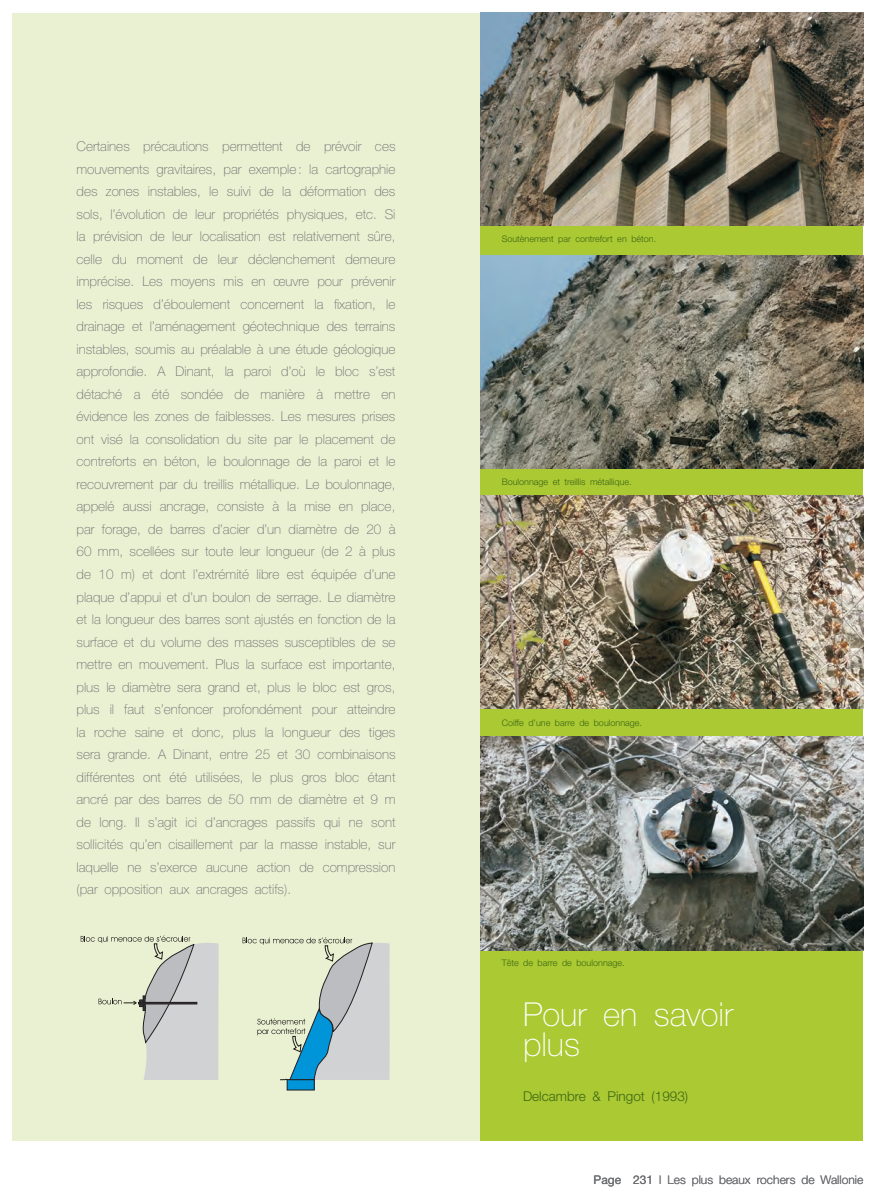
<style>
.page{position:relative;width:876px;height:1200px;background:#fff}
.page>*{position:absolute;margin:0;border:0;box-sizing:border-box;transform-origin:0 0}
.t1{font:100 33px/30px "Helvetica Neue";color:#fff}
.t2{font:100 13.5px/22.5px "Helvetica Neue";color:#6c6d70;text-align:justify}
.t3{font:300 13.5px "Helvetica Neue";color:#3e6617}
.t4{font:300 12px "Helvetica Neue";color:#6c6d70}
.t5{font:300 9px "Helvetica Neue";color:#3e6617}
.s1{font-weight:400}
</style>
<div class="page">
<div style="left:13px;top:13px;width:850px;height:1127px;background:#eaf1d2"></div>
<div style="left:480px;top:13px;width:383px;height:1127px;background:#aac932"></div>
<div style="left:287px;top:1079px;width:27px;height:10px;background:#0095d9"></div>
<div style="left:287px;top:1078px;width:28px;height:12px;border:1px solid #231f20"></div>
<svg style="left:81px;top:935px;width:309px;height:144px"></svg>
<img style="left:480px;top:13px;width:383px;height:213px">
<img style="left:480px;top:255px;width:383px;height:213px">
<img style="left:480px;top:736px;width:383px;height:213px">
<img style="left:480px;top:495px;width:383px;height:213px">
<p class="t2" style="left:77px;top:135px;width:320px">Certaines précautions permettent de prévoir ces mouvements gravitaires, par exemple: la cartographie des zones instables, le suivi de la déformation des sols, l’évolution de leur propriétés physiques, etc. Si la prévision de leur localisation est relativement sûre, celle du moment de leur déclenchement demeure imprécise. Les moyens mis en œuvre pour prévenir les risques d’éboulement concernent la fixation, le drainage et l’aménagement géotechnique des terrains instables, soumis au préalable à une étude géologique approfondie. A Dinant, la paroi d’où le bloc s’est détaché a été sondée de manière à mettre en évidence les zones de faiblesses. Les mesures prises ont visé la consolidation du site par le placement de contreforts en béton, le boulonnage de la paroi et le recouvrement par du treillis métallique. Le boulonnage, appelé aussi ancrage, consiste à la mise en place, par forage, de barres d’acier d’un diamètre de 20 à 60 mm, scellées sur toute leur longueur (de 2 à plus de 10 m) et dont l’extrémité libre est équipée d’une plaque d’appui et d’un boulon de serrage. Le diamètre et la longueur des barres sont ajustés en fonction de la surface et du volume des masses susceptibles de se mettre en mouvement. Plus la surface est importante, plus le diamètre sera grand et, plus le bloc est gros, plus il faut s’enfoncer profondément pour atteindre la roche saine et donc, plus la longueur des tiges sera grande. A Dinant, entre 25 et 30 combinaisons différentes ont été utilisées, le plus gros bloc étant ancré par des barres de 50 mm de diamètre et 9 m de long. Il s’agit ici d’ancrages passifs qui ne sont sollicités qu’en cisaillement par la masse instable, sur laquelle ne s’exerce aucune action de compression (par opposition aux ancrages actifs).</p>
<p class="t5" style="left:502px;top:233px;width:156px">Soutènement par contrefort en béton.</p>
<p class="t5" style="left:502px;top:476px;width:132px">Boulonnage et treillis métallique.</p>
<p class="t5" style="left:502px;top:716px;width:142px">Coiffe d’une barre de boulonnage.</p>
<p class="t5" style="left:502px;top:957px;width:124px">Tête de barre de boulonnage.</p>
<h1 class="t1" style="left:523px;top:999px;width:212px">Pour en savoir plus</h1>
<p class="t3" style="left:523px;top:1088px;width:167px">Delcambre &amp; Pingot (1993)</p>
<p class="t4" style="left:594px;top:1171px;width:271px"><span class="s1">Page 231</span> l Les plus beaux rochers de Wallonie</p>
</div>
